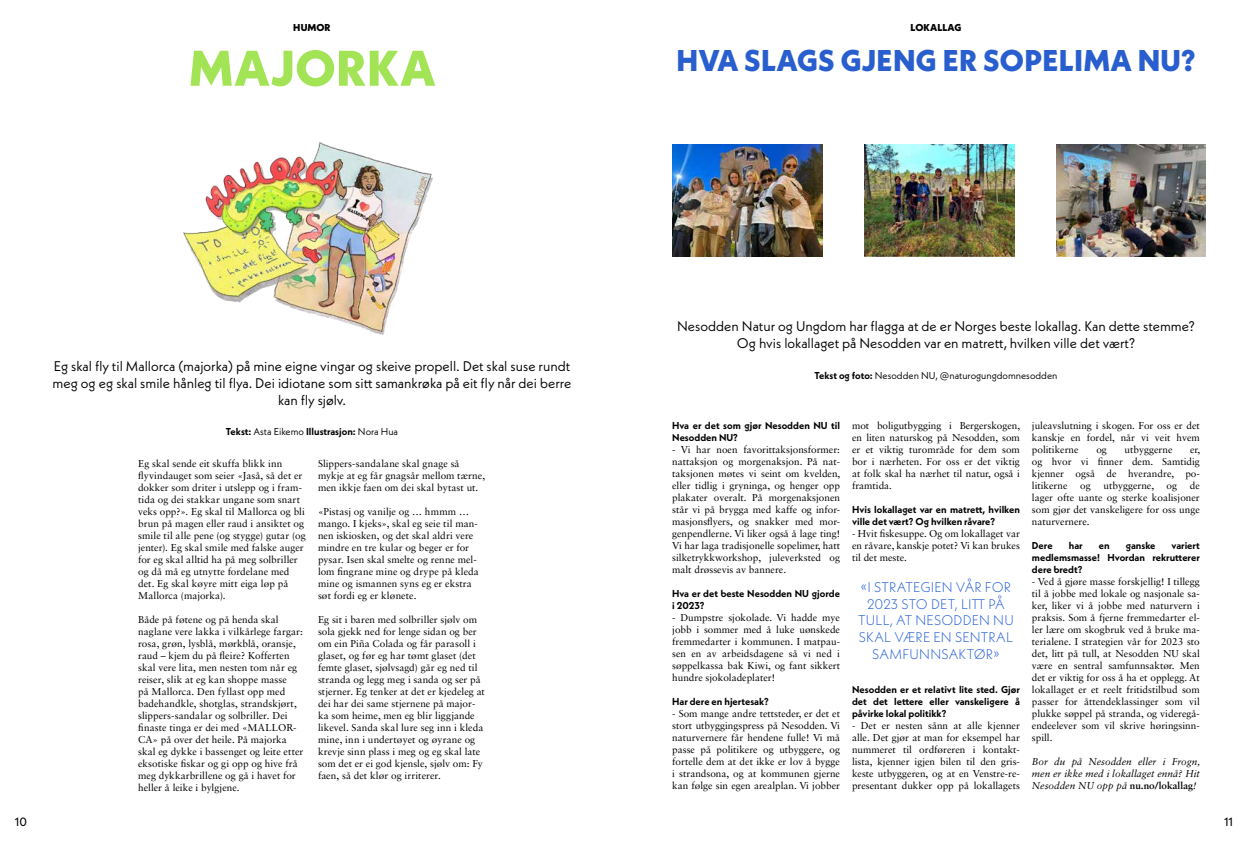
<style>
.page{position:relative;width:1248px;height:842px;background:#fff}
.page>*{position:absolute;margin:0;border:0;box-sizing:border-box;transform-origin:0 0}
.t1{font:800 50px "Neue Kabel";letter-spacing:.01em;color:#a2e455}
.t2{font:800 30px "Neue Kabel";letter-spacing:.01em;color:#285ece}
.t3{font:14px/16.8px "Neue Kabel";color:#000;text-align:center}
.t4{font:300 14px/16.8px "Neue Kabel";letter-spacing:.01em;color:#2b63d7;text-align:center}
.t5{font:12px "Neue Kabel";color:#000}
.t6{font:10px/12px "Sabon LT Std";color:#000;text-align:justify}
.t7{font:700 10px/12px "Neue Kabel";color:#000}
.t8{font:italic 10px/12px "Sabon LT Std";color:#000;text-align:justify}
.t9{font:10px "Neue Kabel";color:#000}
.t10{font:800 10px "Neue Kabel";letter-spacing:.01em;color:#000}
.s1{font-weight:400}
.s2{font-weight:700}
.s3{font-weight:700;font-style:normal}
</style>
<div class="page">
<img style="left:183px;top:142px;width:250px;height:193px">
<img style="left:672px;top:145px;width:150px;height:112px">
<img style="left:864px;top:145px;width:149px;height:111px">
<img style="left:1056px;top:145px;width:149px;height:112px">
<p class="t10" style="left:293px;top:21px;width:39px">HUMOR</p>
<h1 class="t1" style="left:189px;top:37px;width:248px">MAJORKA</h1>
<h3 class="t3" style="left:53px;top:358px;width:520px">Eg skal fly til Mallorca (majorka) på mine eigne vingar og skeive propell. Det skal suse rundt meg og eg skal smile hånleg til flya. Dei idiotane som sitt samankrøka på eit fly når dei berre kan fly sjølv.</h3>
<p class="t7" style="left:226px;top:425px;width:174px">Tekst: <span class="s1">Asta Eikemo</span> Illustrasjon: <span class="s1">Nora Hua</span></p>
<p class="t6" style="left:138px;top:457px;width:169px;text-align:left">Eg skal sende eit skuffa blikk inn flyvindauget som seier «Jaså, så det er dokker som driter i utslepp og i fram&shy;tida og dei stakkar ungane som snart veks opp?». Eg skal til Mallorca og bli brun på magen eller raud i ansiktet og smile til alle pene (og stygge) gutar (og jenter). Eg skal smile med falske auger for eg skal alltid ha på meg solbriller og då må eg utnytte fordelane med det. Eg skal køyre mitt eiga løp på Mallorca (majorka).</p>
<p class="t6" style="left:138px;top:613px;width:167px;text-align:left">Både på føtene og på henda skal naglane vere lakka i vilkårlege fargar: rosa, grøn, lysblå, mørkblå, oransje, raud – kjem du på fleire? Kofferten skal vere lita, men nesten tom når eg reiser, slik at eg kan shoppe masse<br>på Mallorca. Den fyllast opp med badehandkle, shotglas, strandskjørt, slippers-sandalar og solbriller. Dei finaste tinga er dei med «MALLOR-CA» på over det heile. På majorka skal eg dykke i bassenget og leite etter eksotiske fiskar og gi opp og hive frå meg dykkarbrillene og gå i havet for heller å leike i bylgjene.</p>
<p class="t6" style="left:318px;top:457px;width:169px;text-align:left">Slippers-sandalane skal gnage så mykje at eg får gnagsår mellom tærne, men ikkje faen om dei skal bytast ut.</p>
<p class="t6" style="left:318px;top:505px;width:162px;text-align:left">«Pistasj og vanilje og … hmmm … mango. I kjeks», skal eg seie til man&shy;nen iskiosken, og det skal aldri vere mindre en tre kular og beger er for pysar. Isen skal smelte og renne mel&shy;lom fingrane mine og drype på kleda mine og ismannen syns eg er ekstra søt fordi eg er klønete.</p>
<p class="t6" style="left:318px;top:613px;width:168px;text-align:left">Eg sit i baren med solbriller sjølv om sola gjekk ned for lenge sidan og ber om ein Piña Colada og får parasoll i glaset, og før eg har tømt glaset (det femte glaset, sjølvsagd) går eg ned til stranda og legg meg i sanda og ser på stjerner. Eg tenker at det er kjedeleg at dei har dei same stjernene på major&shy;ka som heime, men eg blir liggjande likevel. Sanda skal lure seg inn i kleda mine, inn i undertøyet og øyrane og krevje sinn plass i meg og eg skal late som det er ei god kjensle, sjølv om: Fy faen, så det klør og irriterer.</p>
<p class="t10" style="left:910px;top:21px;width:52px">LOKALLAG</p>
<h2 class="t2" style="left:676px;top:41px;width:521px">HVA SLAGS GJENG ER SOPELIMA NU?</h2>
<h3 class="t3" style="left:677px;top:318px;width:519px">Nesodden Natur og Ungdom har flagga at de er Norges beste lokallag. Kan dette stemme?<br>Og hvis lokallaget på Nesodden var en matrett, hvilken ville det vært?</h3>
<p class="t9" style="left:814px;top:369px;width:244px"><span class="s2">Tekst og foto:</span> Nesodden NU, @naturogungdomnesodden</p>
<p class="t7" style="left:672px;top:419px;width:169px">Hva er det som gjør Nesodden NU til<br>Nesodden NU?</p>
<p class="t6" style="left:672px;top:443px;width:170px">- Vi har noen favorittaksjonsformer: nattaksjon og morgenaksjon. På nat&shy;taksjonen møtes vi seint om kvelden, eller tidlig i gryninga, og henger opp plakater overalt. På morgenaksjonen står vi på brygga med kaffe og infor&shy;masjonsflyers, og snakker med mor&shy;genpendlerne. Vi liker også å lage ting!<br>Vi har laga tradisjonelle sopelimer, hatt silketrykkworkshop, juleverksted og malt drøssevis av bannere.</p>
<p class="t7" style="left:672px;top:587px;width:169px">Hva er det beste Nesodden NU gjorde i 2023?</p>
<p class="t6" style="left:672px;top:611px;width:169px">- Dumpstre sjokolade. Vi hadde mye jobb i sommer med å luke uønskede fremmedarter i kommunen. I matpau&shy;sen en av arbeidsdagene så vi ned i søppelkassa bak Kiwi, og fant sikkert hundre sjokoladeplater!</p>
<p class="t7" style="left:672px;top:695px;width:98px">Har dere en hjertesak?</p>
<p class="t6" style="left:672px;top:707px;width:169px">- Som mange andre tettsteder, er det et stort utbyggingspress på Nesodden. Vi naturvernere får hendene fulle! Vi må passe på politikere og utbyggere, og fortelle dem at det ikke er lov å bygge i strandsona, og at kommunen gjerne kan følge sin egen arealplan. Vi jobber</p>
<p class="t6" style="left:852px;top:419px;width:170px">mot boligutbygging i Bergerskogen, en liten naturskog på Nesodden, som er et viktig turområde for dem som bor i nærheten. For oss er det viktig at folk skal ha nærhet til natur, også i framtida.</p>
<p class="t7" style="left:852px;top:503px;width:169px">Hvis lokallaget var en matrett, hvilken ville det vært? Og hvilken råvare?</p>
<p class="t6" style="left:852px;top:527px;width:169px">- Hvit fiskesuppe. Og om lokallaget var en råvare, kanskje potet? Vi kan brukes til det meste.</p>
<h3 class="t4" style="left:858px;top:578px;width:157px">«I STRATEGIEN VÅR FOR<br>2023 STO DET, LITT PÅ<br>TULL, AT NESODDEN NU<br>SKAL VÆRE EN SENTRAL<br>SAMFUNNSAKTØR»</h3>
<p class="t7" style="left:852px;top:683px;width:169px;text-align:justify">Nesodden er et relativt lite sted. Gjør det det lettere eller vanskeligere å påvirke lokal politikk?</p>
<p class="t6" style="left:852px;top:719px;width:169px">- Det er nesten sånn at alle kjenner alle. Det gjør at man for eksempel har nummeret til ordføreren i kontakt&shy;lista, kjenner igjen bilen til den gris&shy;keste utbyggeren, og at en Venstre-re&shy;presentant dukker opp på lokallagets</p>
<p class="t6" style="left:1031px;top:419px;width:169px">juleavslutning i skogen. For oss er det kanskje en fordel, når vi veit hvem politikerne</p>
<p class="t6" style="left:1096px;top:443px;width:12px">og</p>
<p class="t6" style="left:1124px;top:443px;width:49px">utbyggerne</p>
<p class="t6" style="left:1031px;top:443px;width:170px;text-indent:158px">er, og hvor vi finner dem. Samtidig kjenner også de hverandre, po&shy;litikerne</p>
<p class="t6" style="left:1031px;top:479px;width:169px;text-indent:158px">de lager ofte uante og sterke koalisjoner som gjør det vanskeligere for oss unge naturvernere.</p>
<p class="t7" style="left:1031px;top:539px;width:22px">Dere</p>
<p class="t7" style="left:1068px;top:539px;width:15px">har</p>
<p class="t7" style="left:1098px;top:539px;width:12px">en</p>
<p class="t7" style="left:1125px;top:539px;width:31px">ganske</p>
<p class="t6" style="left:1080px;top:479px;width:12px">og</p>
<p class="t6" style="left:1103px;top:479px;width:75px">utbyggerne, og</p>
<p class="t7" style="left:1031px;top:539px;width:169px;text-align:justify;text-indent:140px">variert medlemsmasse! Hvordan rekrutterer dere bredt?</p>
<p class="t6" style="left:1031px;top:575px;width:169px">- Ved å gjøre masse forskjellig! I tillegg til å jobbe med lokale og nasjonale sa&shy;ker, liker vi å jobbe med naturvern i praksis. Som å fjerne fremmedarter el&shy;ler lære om skogbruk ved å bruke ma&shy;terialene. I strategien vår for 2023 sto det, litt på tull, at Nesodden NU skal være en sentral samfunnsaktør. Men det er viktig for oss å ha et opplegg. At lokallaget er et reelt fritidstilbud som passer for åttendeklassinger som vil plukke søppel på stranda, og videregå&shy;endeelever som vil skrive høringsinn&shy;spill.</p>
<p class="t8" style="left:1031px;top:755px;width:170px">Bor du på Nesodden eller i Frogn, men er ikke med i lokallaget ennå? Hit Nesodden NU opp på <span class="s3">nu.no/lokallag</span>!</p>
<p class="t5" style="left:15px;top:814px;width:14px">10</p>
<p class="t5" style="left:1223px;top:814px;width:11px">11</p>
</div>
